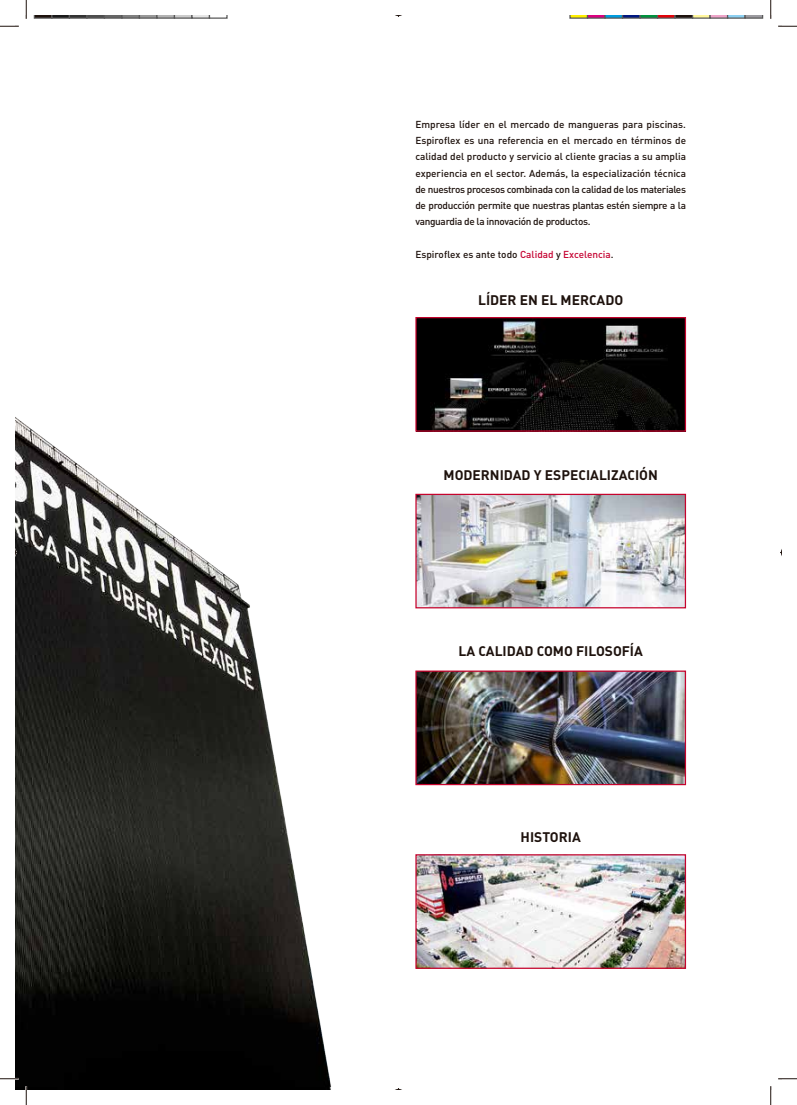
<style>
.page{position:relative;width:797px;height:1105px;background:#fff}
.page>*{position:absolute;margin:0;border:0;box-sizing:border-box;transform-origin:0 0}
.t1{font:13.75px "DIN Bold Alternate";color:#1e120d}
.t2{font:500 10px/16.2px "DIN";letter-spacing:-.03em;color:#1e120d;text-align:justify}
.t3{font:500 10px "DIN";color:#1e120d}
.s1{color:#c50332}
</style>
<div class="page">
<img style="left:16px;top:417px;width:315px;height:672px">
<img style="left:417px;top:319px;width:267px;height:111px">
<div style="left:415px;top:317px;width:271px;height:115px;border:1px solid #c6042d"></div>
<img style="left:417px;top:856px;width:267px;height:111px">
<div style="left:415px;top:854px;width:271px;height:115px;border:1px solid #c6042d"></div>
<img style="left:417px;top:496px;width:267px;height:110px">
<div style="left:415px;top:494px;width:271px;height:114px;border:1px solid #c6042d"></div>
<img style="left:417px;top:672px;width:267px;height:111px">
<div style="left:415px;top:670px;width:271px;height:115px;border:1px solid #c6042d"></div>
<svg style="left:16px;top:545px;width:1px;height:14px"></svg>
<svg style="left:34px;top:16px;width:194px;height:3px"></svg>
<svg style="left:569px;top:16px;width:194px;height:3px"></svg>
<svg style="left:0;top:25px;width:19px;height:2px"></svg>
<svg style="left:778px;top:25px;width:19px;height:2px"></svg>
<svg style="left:0;top:1078px;width:19px;height:1px"></svg>
<svg style="left:778px;top:1078px;width:19px;height:1px"></svg>
<svg style="left:25px;top:0;width:2px;height:19px"></svg>
<svg style="left:25px;top:1086px;width:2px;height:19px"></svg>
<svg style="left:770px;top:0;width:1px;height:19px"></svg>
<svg style="left:770px;top:1086px;width:1px;height:19px"></svg>
<p class="t2" style="left:415px;top:116px;width:272px">Empresa líder en el mercado de mangueras para piscinas.<br>Espiroflex es una referencia en el mercado en términos de calidad del producto y servicio al cliente gracias a su amplia experiencia en el sector. Además, la especialización técnica de nuestros procesos combinada con la calidad de los materiales de producción permite que nuestras plantas estén siempre a la vanguardia de la innovación de productos.</p>
<p class="t3" style="left:415px;top:248px;width:200px">Espiroflex es ante todo <span class="s1">Calidad</span> y <span class="s1">Excelencia</span>.</p>
<h1 class="t1" style="left:478px;top:291px;width:147px">LÍDER EN EL MERCADO</h1>
<h1 class="t1" style="left:443px;top:466px;width:216px">MODERNIDAD Y ESPECIALIZACIÓN</h1>
<h1 class="t1" style="left:458px;top:642px;width:186px">LA CALIDAD COMO FILOSOFÍA</h1>
<h1 class="t1" style="left:520px;top:828px;width:62px">HISTORIA</h1>
</div>
